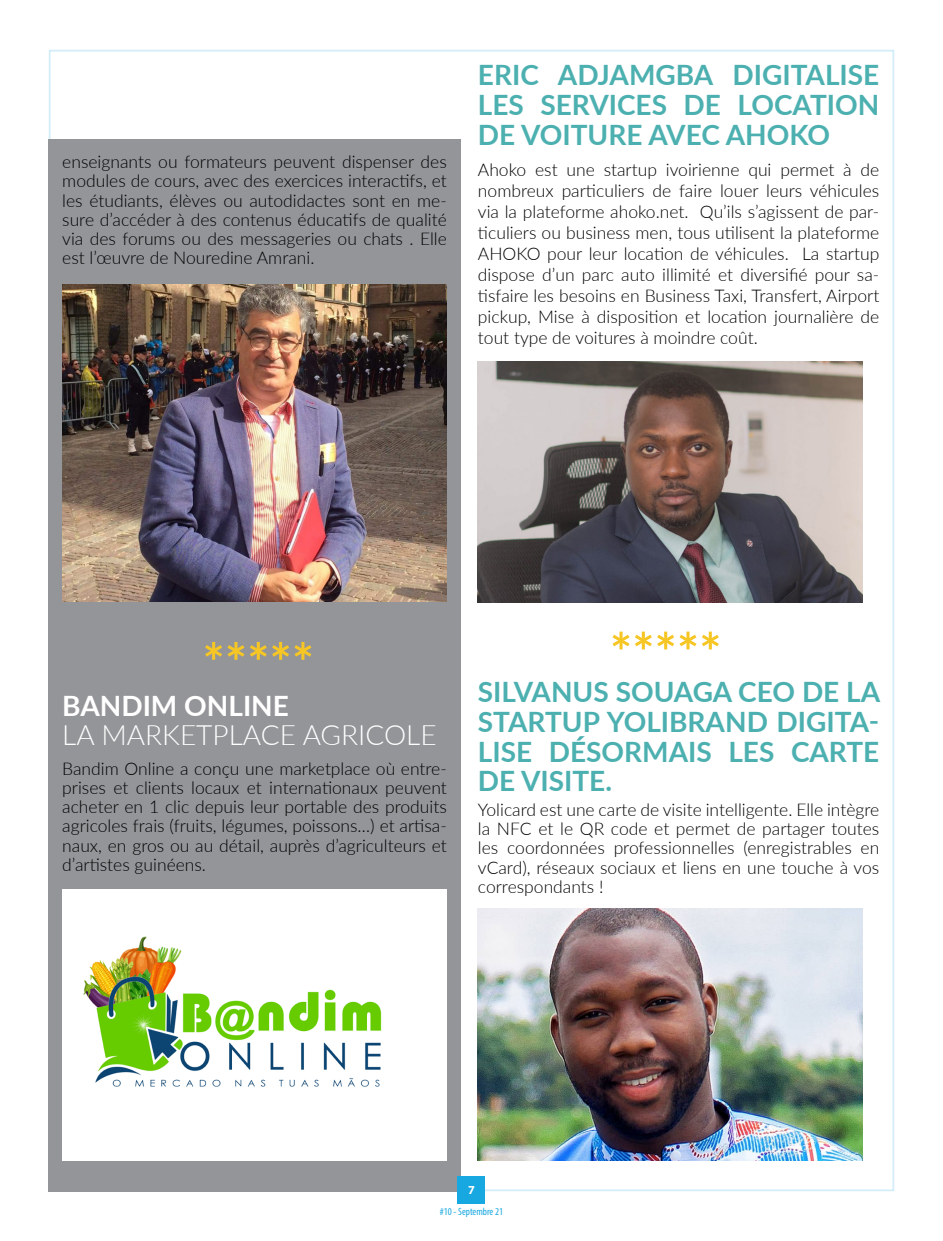
<style>
.page{position:relative;width:943px;height:1241px;background:#fff}
.page>*{position:absolute;margin:0;border:0;box-sizing:border-box;transform-origin:0 0}
.t1{font:700 52.5px "Lato";color:#f6c625}
.t2{font:700 28px/29.8px "Lato";color:#4db0b0;text-align:justify}
.t3{font:300 28px "Lato";color:#fff}
.t4{font:700 28px "Lato";color:#fff}
.t5{font:300 17.5px/19.2px "Lato";color:#000;text-align:justify}
.t6{font:700 12.25px "Myriad Pro";color:#fff}
.t7{font:condensed 10.5px "Myriad Pro";color:#18a8e1}
</style>
<div class="page">
<div style="left:49px;top:139px;width:412px;height:1052px;background:#939598"></div>
<img style="left:478px;top:361px;width:384px;height:242px">
<img style="left:478px;top:908px;width:384px;height:252px">
<img style="left:62px;top:284px;width:385px;height:317px">
<img style="left:62px;top:889px;width:385px;height:271px">
<div style="left:457px;top:1175px;width:28px;height:28px;background:#18a8e1"></div>
<p class="t5" style="left:62px;top:151px;width:386px">enseignants ou formateurs peuvent dispenser des modules de cours, avec des exercices interactifs, et les étudiants, élèves ou autodidactes sont en me&shy;sure d’accéder à des contenus éducatifs de qualité via des forums ou des messageries ou chats . Elle est l’œuvre de Nouredine Amrani.</p>
<p class="t2" style="left:478px;top:59px;width:403px">ERIC ADJAMGBA DIGITALISE LES SERVICES DE LOCATION DE VOITURE AVEC AHOKO</p>
<p class="t5" style="left:478px;top:158px;width:403px;line-height:21px">Ahoko est une startup ivoirienne qui permet à de nombreux particuliers de faire louer leurs véhicules via la plateforme ahoko.net. Qu’ils s’agissent de par&shy;ticuliers ou business men, tous utilisent la plateforme AHOKO pour leur location de véhicules. La startup dispose d’un parc auto illimité et diversifié pour sa&shy;tisfaire les besoins en Business Taxi, Transfert, Airport pickup, Mise à disposition et location journalière de tout type de voitures à moindre coût.</p>
<p class="t1" style="left:202px;top:624px;width:113px">*****</p>
<p class="t4" style="left:62px;top:684px;width:228px">BANDIM ONLINE</p>
<p class="t3" style="left:62px;top:715px;width:376px">LA MARKETPLACE AGRICOLE</p>
<p class="t5" style="left:62px;top:757px;width:386px">Bandim Online a conçu une marketplace où entre&shy;prises et clients locaux et internationaux peuvent acheter en 1 clic depuis leur portable des produits agricoles frais (fruits, légumes, poissons…) et artisa&shy;naux, en gros ou au détail, auprès d’agriculteurs et d’artistes guinéens.</p>
<p class="t1" style="left:610px;top:613px;width:113px">*****</p>
<p class="t2" style="left:478px;top:675px;width:404px">SILVANUS SOUAGA CEO DE LA STARTUP YOLIBRAND DIGITA-LISE DÉSORMAIS LES CARTE DE VISITE.</p>
<p class="t5" style="left:478px;top:799px;width:403px">Yolicard est une carte de visite intelligente. Elle intègre la NFC et le QR code et permet de partager toutes les coordonnées professionnelles (enregistrables en vCard), réseaux sociaux et liens en une touche à vos correspondants !</p>
<p class="t6" style="left:468px;top:1181px;width:8px">7</p>
<p class="t7" style="left:440px;top:1204px;width:65px">#10 - Septembre 21</p>
</div>
